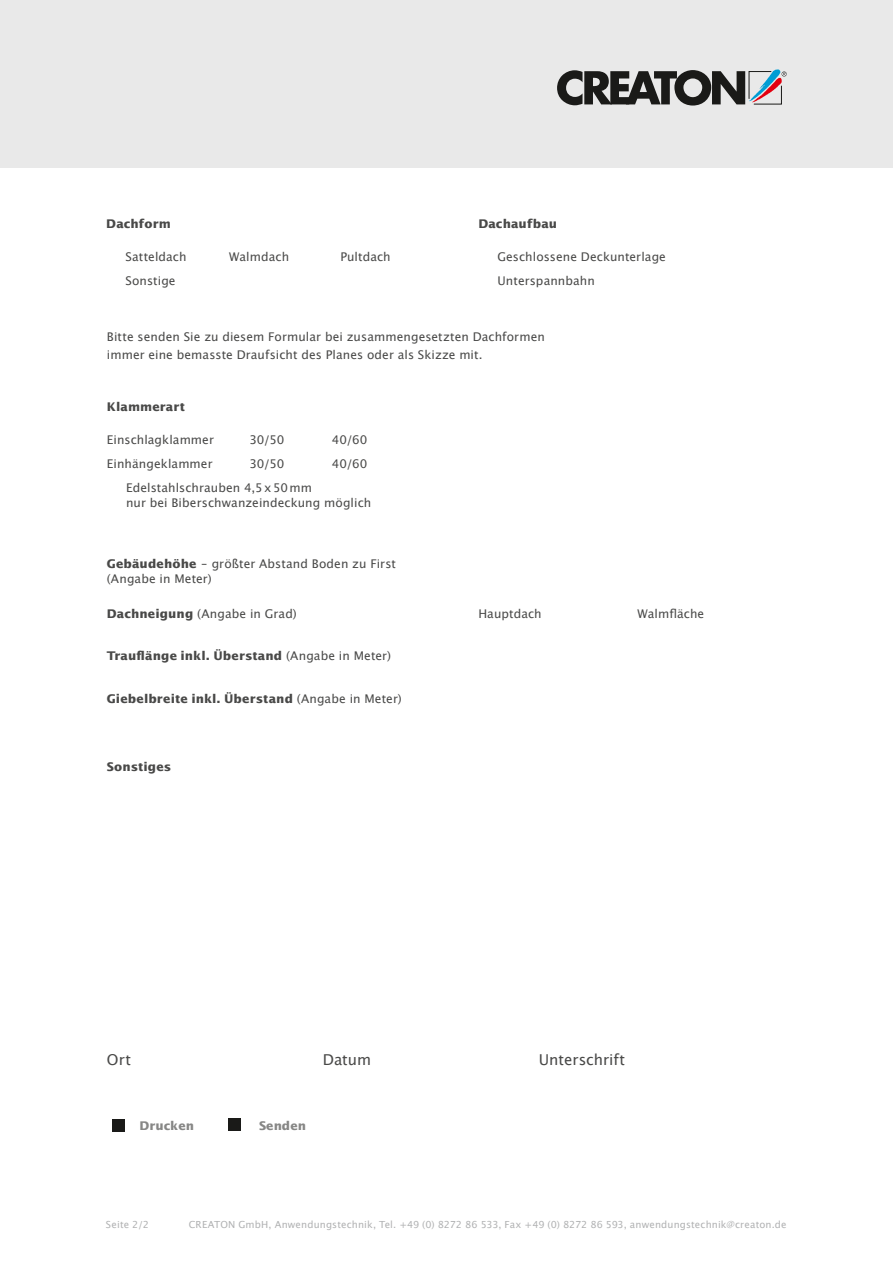
<style>
.page{position:relative;width:893px;height:1263px;background:#fff}
.page>*{position:absolute;margin:0;border:0;box-sizing:border-box;transform-origin:0 0}
.t1{font:15px "Lucida San Rom";letter-spacing:-.005em;color:#494948}
.t2{font:12px/15px "Lucida San Rom";letter-spacing:.005em;color:#494948}
.t3{font:700 12px "Lucida San";letter-spacing:.005em;color:#494948}
.t4{font:700 12px "Lucida San";color:#878786}
.t5{font:9.75px "Lucida San Rom";letter-spacing:.01em;color:#b1b2b3}
.s1{font-family:"Lucida San";font-weight:700}
.s2{font-family:"Lucida San Rom";font-weight:400}
</style>
<div class="page">
<div style="left:0;top:0;width:893px;height:168px;background:#e9e9e9"></div>
<svg style="left:557px;top:69px;width:230px;height:37px"></svg>
<div style="left:113px;top:1119px;width:12px;height:12px;background:#1a1a18"></div>
<div style="left:228px;top:1119px;width:12px;height:12px;background:#1a1a18"></div>
<p class="t3" style="left:106px;top:216px;width:66px">Dachform</p>
<p class="t2" style="left:125px;top:249px;width:63px">Satteldach</p>
<p class="t2" style="left:229px;top:249px;width:61px">Walmdach</p>
<p class="t2" style="left:340px;top:249px;width:52px">Pultdach</p>
<p class="t2" style="left:125px;top:273px;width:52px">Sonstige</p>
<p class="t3" style="left:478px;top:216px;width:80px">Dachaufbau</p>
<p class="t2" style="left:497px;top:245px;width:170px;line-height:24px">Geschlossene Deckunterlage<br>Unterspannbahn</p>
<p class="t2" style="left:107px;top:328px;width:439px;line-height:18px">Bitte senden Sie zu diesem Formular bei zusammengesetzten Dachformen immer eine bemasste Draufsicht des Planes oder als Skizze mit.</p>
<p class="t3" style="left:107px;top:399px;width:79px">Klammerart</p>
<p class="t2" style="left:107px;top:432px;width:109px">Einschlagklammer</p>
<p class="t2" style="left:249px;top:432px;width:36px">30/50</p>
<p class="t2" style="left:332px;top:432px;width:37px">40/60</p>
<p class="t2" style="left:107px;top:456px;width:107px">Einhängeklammer</p>
<p class="t2" style="left:249px;top:456px;width:36px">30/50</p>
<p class="t2" style="left:332px;top:456px;width:37px">40/60</p>
<p class="t2" style="left:126px;top:480px;width:247px">Edelstahlschrauben 4,5x50mm<br>nur bei Biberschwanzeindeckung möglich</p>
<p class="t2" style="left:107px;top:556px;width:291px"><span class="s1">Gebäudehöhe</span> – größter Abstand Boden zu First (Angabe in Meter)</p>
<p class="t2" style="left:107px;top:606px;width:192px"><span class="s1">Dachneigung</span> (Angabe in Grad)</p>
<p class="t3" style="left:107px;top:648px;width:286px">Trauflänge inkl. Überstand <span class="s2">(Angabe in Meter)</span></p>
<p class="t3" style="left:107px;top:690px;width:296px">Giebelbreite inkl. Überstand <span class="s2">(Angabe in Meter)</span></p>
<p class="t3" style="left:107px;top:759px;width:66px">Sonstiges</p>
<p class="t2" style="left:478px;top:606px;width:65px">Hauptdach</p>
<p class="t2" style="left:638px;top:606px;width:68px">Walmfläche</p>
<p class="t1" style="left:107px;top:1050px;width:26px">Ort</p>
<p class="t1" style="left:323px;top:1050px;width:50px">Datum</p>
<p class="t1" style="left:539px;top:1050px;width:88px">Unterschrift</p>
<p class="t4" style="left:140px;top:1117px;width:56px">Drucken</p>
<p class="t4" style="left:259px;top:1117px;width:48px">Senden</p>
<p class="t5" style="left:106px;top:1218px;width:45px">Seite 2/2</p>
<p class="t5" style="left:189px;top:1218px;width:599px">CREATON GmbH, Anwendungstechnik, Tel. +49 (0) 8272 86 533, Fax +49 (0) 8272 86 593, anwendungstechnik@creaton.de</p>
</div>
